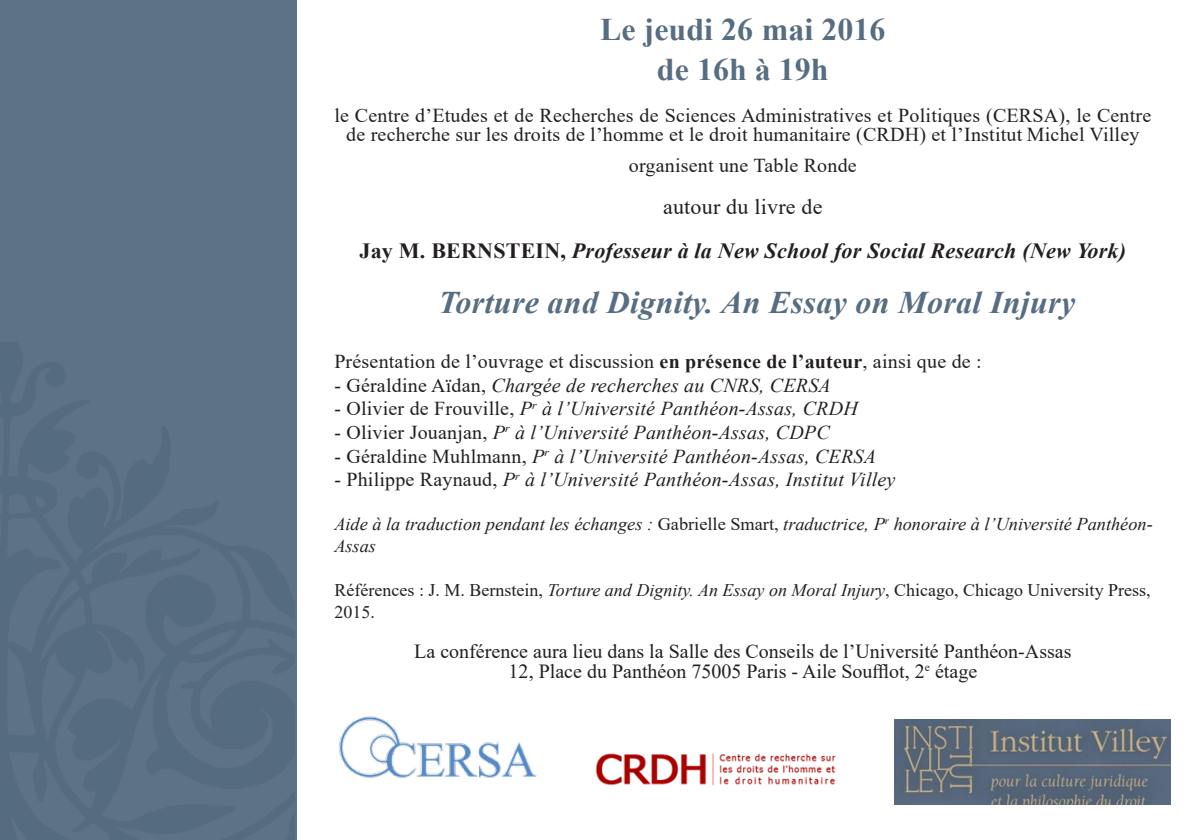
<style>
.page{position:relative;width:1191px;height:840px;background:#fff}
.page>*{position:absolute;margin:0;border:0;box-sizing:border-box;transform-origin:0 0}
.t1{font:italic 700 31.4px "Times New Roman";letter-spacing:.01em;color:#566d82}
.t2{font:700 31.4px/39.4px "Times New Roman";color:#566d82;text-align:center}
.t3{font:italic 700 21.6px "Times New Roman";letter-spacing:.01em;color:#231f20}
.t4{font:21.6px "Times New Roman";letter-spacing:.01em;color:#231f20}
.t5{font:20px/20px "Times New Roman";color:#231f20;text-align:center}
.t6{font:italic 19.6px "Times New Roman";letter-spacing:.01em;color:#231f20}
.t7{font:19.6px/19.6px "Times New Roman";letter-spacing:.01em;color:#231f20;text-align:center}
.t8{font:italic 18px/22px "Times New Roman";color:#231f20}
.t9{font:17.8px/21.6px "Times New Roman";color:#231f20}
.s1{font-style:normal}
.s2{font-weight:700}
.s3{font-style:italic}
</style>
<div class="page">
<div style="left:0;top:0;width:297px;height:839px;background:#5d7287"></div>
<img style="left:338px;top:716px;width:199px;height:62px">
<img style="left:596px;top:753px;width:240px;height:33px">
<img style="left:894px;top:719px;width:276px;height:84px">
<p class="t2" style="left:600px;top:9px;width:287px">Le jeudi 26 mai 2016 de 16h à 19h</p>
<p class="t7" style="left:334px;top:105px;width:818px">le Centre d’Etudes et de Recherches de Sciences Administratives et Politiques (CERSA), le Centre de recherche sur les droits de l’homme et le droit humanitaire (CRDH) et l’Institut Michel Villey</p>
<p class="t7" style="left:629px;top:155px;width:229px">organisent une Table Ronde</p>
<p class="t4" style="left:663px;top:191px;width:161px">autour du livre de</p>
<p class="t3" style="left:359px;top:235px;width:768px"><span class="s1">Jay M. BERNSTEIN,</span> Professeur à la New School for Social Research (New York)</p>
<p class="t1" style="left:438px;top:280px;width:638px">Torture and Dignity. An Essay on Moral Injury</p>
<p class="t7" style="left:334px;top:351px;width:649px">Présentation de l’ouvrage et discussion <span class="s2">en présence de l’auteur</span>, ainsi que de :</p>
<p class="t6" style="left:334px;top:371px;width:498px">- <span class="s1">Géraldine Aïdan,</span> Chargée de recherches au CNRS, CERSA</p>
<p class="t6" style="left:334px;top:395px;width:525px">- <span class="s1">Olivier de Frouville,</span> P<sup>r</sup> à l’Université Panthéon-Assas, CRDH</p>
<p class="t6" style="left:334px;top:418px;width:497px">- <span class="s1">Olivier Jouanjan,</span> P<sup>r</sup> à l’Université Panthéon-Assas, CDPC</p>
<p class="t6" style="left:334px;top:442px;width:543px">- <span class="s1">Géraldine Muhlmann,</span> P<sup>r</sup> à l’Université Panthéon-Assas, CERSA</p>
<p class="t6" style="left:334px;top:466px;width:562px">- <span class="s1">Philippe Raynaud,</span> P<sup>r</sup> à l’Université Panthéon-Assas, Institut Villey</p>
<p class="t8" style="left:334px;top:512px;width:820px">Aide à la traduction pendant les échanges : <span class="s1">Gabrielle Smart,</span> traductrice, P<sup>r</sup> honoraire à l’Université Panthéon-<br>Assas</p>
<p class="t9" style="left:334px;top:578px;width:817px">Références : J. M. Bernstein, <span class="s3">Torture and Dignity. An Essay on Moral Injury</span>, Chicago, Chicago University Press,<br>2015.</p>
<p class="t5" style="left:414px;top:639px;width:659px">La conférence aura lieu dans la Salle des Conseils de l’Université Panthéon-Assas<br>12, Place du Panthéon 75005 Paris - Aile Soufflot, 2<sup>e</sup> étage</p>
</div>
